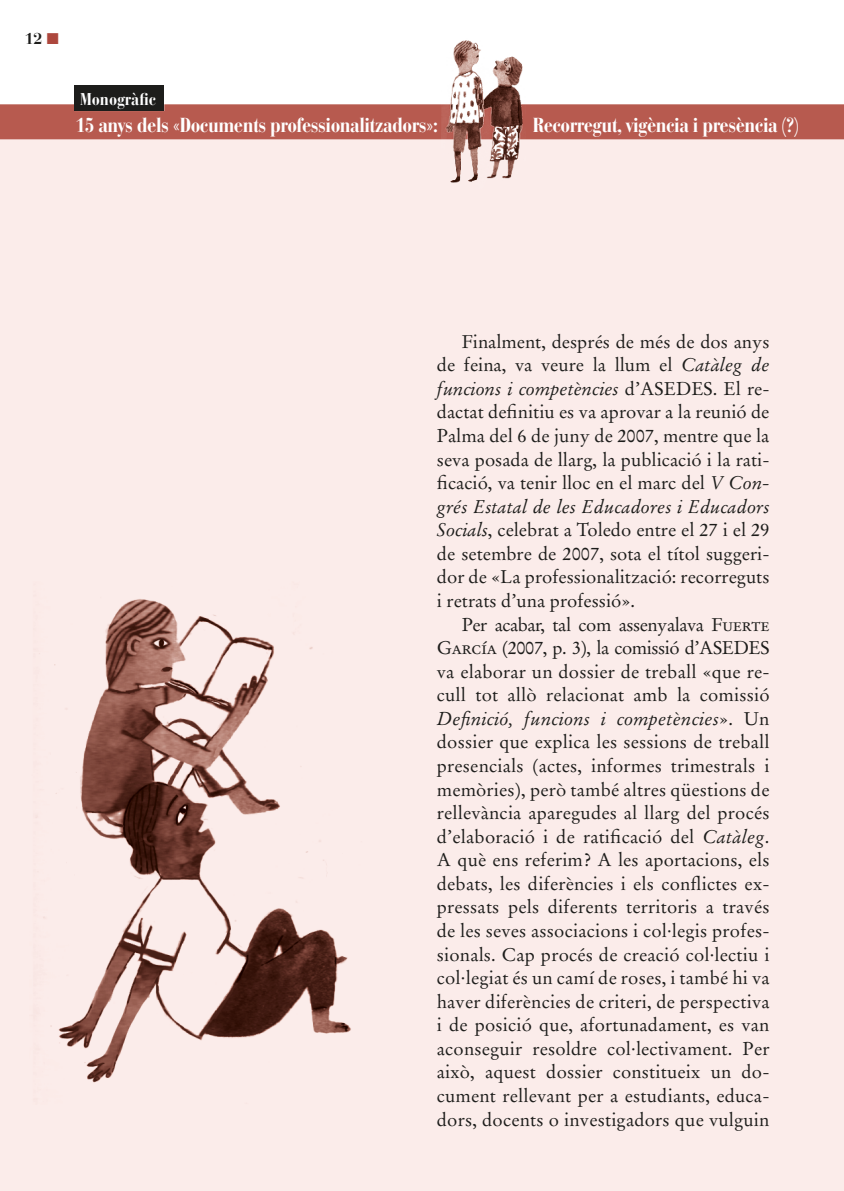
<style>
.page{position:relative;width:844px;height:1191px;background:#fff}
.page>*{position:absolute;margin:0;border:0;box-sizing:border-box;transform-origin:0 0}
.t1{font:700 condensed 20.12px "Bauer Bodoni Std";letter-spacing:-.025em;color:#fff}
.articulo_-_Txt_norma{font:18.38px/23.6px "Stempel Garamond LT Std";letter-spacing:.01em;color:#1d1d1b;text-align:justify}
.t2{font:700 condensed 16.97px "Bauer Bodoni Std";color:#fff}
.t3{font:700 15.75px "Bauer Bodoni Std";color:#1d1d1b}
.s1{color:#ad473d}
.s2{font-style:italic}
</style>
<div class="page">
<div style="left:0;top:139px;width:843px;height:1052px;background:#fbecea"></div>
<div style="left:0;top:104px;width:843px;height:35px;background:#b75a4f"></div>
<div style="left:74px;top:86px;width:90px;height:25px;background:#1d1d1b"></div>
<img style="left:441px;top:40px;width:85px;height:143px">
<img style="left:36px;top:599px;width:315px;height:484px">
<p class="t3" style="left:25px;top:29px;width:35px">12<span class="s1">■</span></p>
<p class="t2" style="left:80px;top:89px;width:77px">Monogràfic</p>
<p class="t1" style="left:76px;top:114px;width:363px">15 anys dels «Documents professionalitzadors»:</p>
<p class="t1" style="left:532px;top:114px;width:268px">Recorregut, vigència i presència (?)</p>
<p class="articulo_-_Txt_norma" style="left:437px;top:330px;width:334px;text-indent:25px">Finalment, després de més de dos anys de feina, va veure la llum el <span class="s2">Catàleg de funcions i competències</span> d’ASEDES. El re&shy;dactat definitiu es va aprovar a la reunió de Palma del 6 de juny de 2007, mentre que la seva posada de llarg, la publicació i la rati&shy;ficació, va tenir lloc en el marc del <span class="s2">V Con&shy;grés Estatal de les Educadores i Educadors Socials</span>, celebrat a Toledo entre el 27 i el 29 de setembre de 2007, sota el títol suggeri&shy;dor de «La professionalització: recorreguts i retrats d’una professió».</p>
<p class="articulo_-_Txt_norma" style="left:437px;top:612px;width:334px;text-indent:25px">Per acabar, tal com assenyalava Fuerte García (2007, p. 3), la comissió d’ASEDES va elaborar un dossier de treball «que re&shy;cull tot allò relacionat amb la comissió <span class="s2">Definició, funcions i competències</span>». Un dossier que explica les sessions de treball presencials (actes, informes trimestrals i memòries), però també altres qüestions de rellevància aparegudes al llarg del procés d’elaboració i de ratificació del <span class="s2">Catàleg</span>.<br>A què ens referim? A les aportacions, els debats, les diferències i els conflictes ex&shy;pressats pels diferents territoris a través de les seves associacions i col·legis profes&shy;sionals. Cap procés de creació col·lectiu i col·legiat és un camí de roses, i també hi va haver diferències de criteri, de perspectiva i de posició que, afortunadament, es van aconseguir resoldre col·lectivament. Per això, aquest dossier constitueix un do&shy;cument rellevant per a estudiants, educa&shy;dors, docents o investigadors que vulguin</p>
</div>
